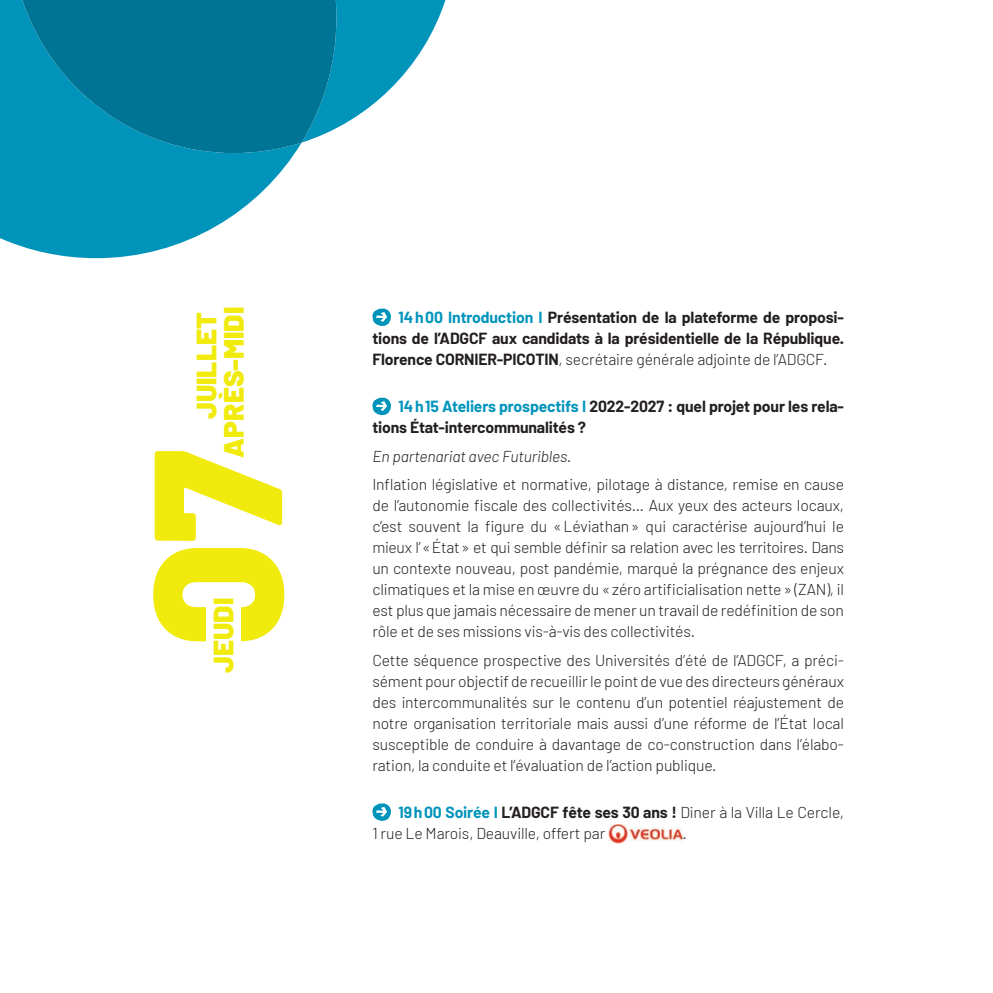
<style>
.page{position:relative;width:993px;height:993px;background:#fff}
.page>*{position:absolute;margin:0;border:0;box-sizing:border-box;transform-origin:0 0}
.t1{font:900 181.83px "Barlow";color:#f0ea0d}
.t2{font:900 28px/27.3px "Barlow";color:#f0ea0d;text-align:right}
.t3{font:300 15.75px/21px "Barlow";letter-spacing:-.01em;color:#231f20;text-align:justify}
.t4{font:700 15.75px/21px "Barlow";letter-spacing:-.01em;color:#231f20;text-align:justify}
.t5{font:italic 300 15.75px "Barlow";letter-spacing:-.01em;color:#231f20}
.s1{color:#0094bb}
.s2{font-weight:300}
.s3{font-weight:700;color:#0094bb}
.s4{font-weight:700}
</style>
<div class="page">
<svg style="left:0;top:0;width:295px;height:258px;fill:#0094bb"></svg>
<svg style="left:336px;top:0;width:109px;height:129px"></svg>
<svg style="left:22px;top:0;width:314px;height:153px;background:#037c9d"></svg>
<svg style="left:372px;top:308px;width:19px;height:18px"></svg>
<svg style="left:372px;top:397px;width:19px;height:18px"></svg>
<svg style="left:372px;top:803px;width:19px;height:17px"></svg>
<img style="left:608px;top:824px;width:74px;height:18px">
<h2 class="t2" style="left:193px;top:457px;width:152px;rotate:-90deg">JUILLET<br>APRÈS-MIDI</h2>
<h1 class="t1" style="left:104px;top:646px;width:199px;rotate:-90deg">07</h1>
<h2 class="t2" style="left:210px;top:672px;width:76px;rotate:-90deg">JEUDI</h2>
<p class="t4" style="left:372px;top:306px;width:473px;text-indent:26px"><span class="s1">14 h 00 Introduction I</span> Présentation de la plateforme de proposi&shy;tions de l’ADGCF aux candidats à la présidentielle de la République.<br>Florence CORNIER-PICOTIN<span class="s2">, secrétaire générale adjointe de l’ADGCF.</span></p>
<p class="t4" style="left:372px;top:396px;width:473px;text-indent:26px"><span class="s1">14 h 15 Ateliers prospectifs I</span> 2022-2027 : quel projet pour les rela&shy;tions État-intercommunalités ?</p>
<p class="t5" style="left:372px;top:446px;width:200px">En partenariat avec Futuribles.</p>
<p class="t3" style="left:372px;top:473px;width:473px">Inflation législative et normative, pilotage à distance, remise en cause de l’autonomie fiscale des collectivités… Aux yeux des acteurs locaux, c’est souvent la figure du « Léviathan » qui caractérise aujourd’hui le mieux l’ « État » et qui semble définir sa relation avec les territoires. Dans un contexte nouveau, post pandémie, marqué la prégnance des enjeux climatiques et la mise en œuvre du « zéro artificialisation nette » (ZAN), il est plus que jamais nécessaire de mener un travail de redéfinition de son rôle et de ses missions vis-à-vis des collectivités.</p>
<p class="t3" style="left:372px;top:649px;width:473px">Cette séquence prospective des Universités d’été de l’ADGCF, a préci&shy;sément pour objectif de recueillir le point de vue des directeurs généraux des intercommunalités sur le contenu d’un potentiel réajustement de notre organisation territoriale mais aussi d’une réforme de l’État local susceptible de conduire à davantage de co-construction dans l’élabo&shy;ration, la conduite et l’évaluation de l’action publique.</p>
<p class="t3" style="left:372px;top:801px;width:473px;text-indent:26px"><span class="s3">19 h 00 Soirée I</span> <span class="s4">L’ADGCF fête ses 30 ans !</span> Diner à la Villa Le Cercle,<br>1 rue Le Marois, Deauville, offert par</p>
<p class="t3" style="left:682px;top:822px;width:6px">.</p>
</div>
